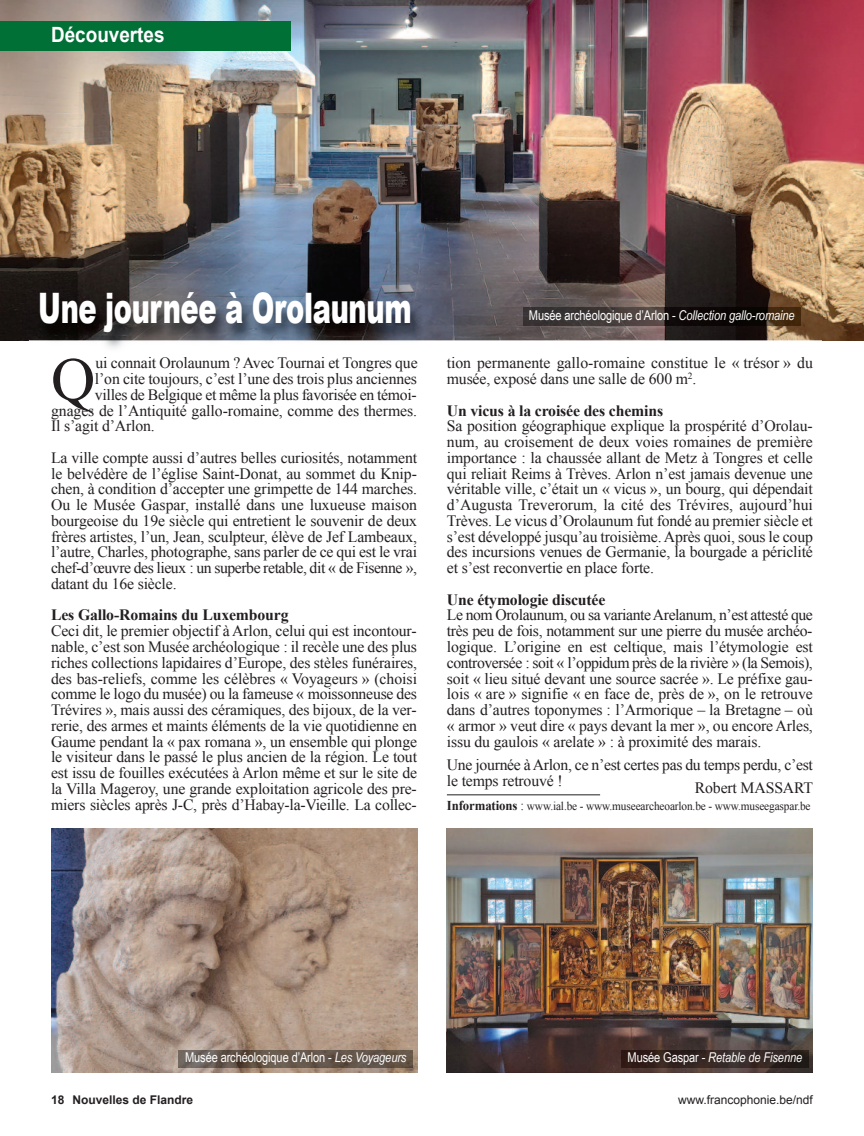
<style>
.page{position:relative;width:864px;height:1136px;background:#fff}
.page>*{position:absolute;margin:0;border:0;box-sizing:border-box;transform-origin:0 0}
.t1{font:61.2px "Times New Roman";color:#231f20}
.t2{font:900 42px "Arial";letter-spacing:-.015em;color:#fff;scale:.65 1}
.t3{font:700 21px "Arial";color:#fff;scale:.9 1}
.t4{font:15.75px/15.8px "Times New Roman";letter-spacing:-.01em;color:#231f20;text-align:justify}
.t5{font:700 15.75px "Times New Roman";letter-spacing:-.01em;color:#231f20}
.t6{font:13.5px "Arial Narrow";letter-spacing:-.01em;color:#fff}
.t7{font:italic 13.5px "Arial Narrow";letter-spacing:-.01em;color:#fff}
.t8{font:12px "Times New Roman";letter-spacing:-.01em;color:#231f20;scale:.94 1}
.t9{font:12px "Arial";color:#231f20}
.t10{font:700 12px "Arial";color:#231f20}
.s1{font-style:italic}
.s2{font-weight:700;font-size:13.5px}
.s3{font-size:13.5px}
.s4{font-style:normal}
</style>
<div class="page">
<img style="left:0;top:0;width:863px;height:340px">
<img style="left:29px;top:232px;width:792px;height:116px">
<img style="left:523px;top:307px;width:276px;height:18px">
<div style="left:0;top:21px;width:291px;height:30px;background:#007036"></div>
<img style="left:51px;top:828px;width:366px;height:243px">
<img style="left:179px;top:1049px;width:233px;height:18px">
<img style="left:446px;top:828px;width:366px;height:243px">
<img style="left:621px;top:1049px;width:187px;height:18px">
<hr style="left:446px;top:794px;width:154px;height:1px;background:#231f20">
<h3 class="t3" style="left:51px;top:23px;width:128px">Découvertes</h3>
<h2 class="t2" style="left:38px;top:277px;width:575px">Une journée à Orolaunum</h2>
<h1 class="t1" style="left:51px;top:345px;width:46px">Q</h1>
<p class="t4" style="left:96px;top:355px;width:323px">ui connait Orolaunum ? Avec Tournai et Tongres que</p>
<p class="t4" style="left:95px;top:371px;width:323px">l’on cite toujours, c’est l’une des trois plus anciennes</p>
<p class="t4" style="left:95px;top:386px;width:323px">villes de Belgique et même la plus favorisée en témoi-</p>
<p class="t4" style="left:51px;top:402px;width:367px">gnages de l’Antiquité gallo-romaine, comme des thermes.</p>
<p class="t4" style="left:51px;top:418px;width:105px">Il s’agit d’Arlon.</p>
<p class="t4" style="left:51px;top:449px;width:367px">La ville compte aussi d’autres belles curiosités, notamment le belvédère de l’église Saint-Donat, au sommet du Knip&shy;chen, à condition d’accepter une grimpette de 144 marches.<br>Ou le Musée Gaspar, installé dans une luxueuse maison bourgeoise du 19e siècle qui entretient le souvenir de deux frères artistes, l’un, Jean, sculpteur, élève de Jef Lambeaux, l’autre, Charles, photographe, sans parler de ce qui est le vrai chef-d’œuvre des lieux : un superbe retable, dit « de Fisenne », datant du 16e siècle.</p>
<p class="t5" style="left:51px;top:606px;width:239px">Les Gallo-Romains du Luxembourg</p>
<p class="t4" style="left:51px;top:623px;width:367px">Ceci dit, le premier objectif à Arlon, celui qui est incontour&shy;nable, c’est son Musée archéologique : il recèle une des plus riches collections lapidaires d’Europe, des stèles funéraires, des bas-reliefs, comme les célèbres « Voyageurs » (choisi comme le logo du musée) ou la fameuse « moissonneuse des Trévires », mais aussi des céramiques, des bijoux, de la ver&shy;rerie, des armes et maints éléments de la vie quotidienne en Gaume pendant la « pax romana », un ensemble qui plonge le visiteur dans le passé le plus ancien de la région. Le tout est issu de fouilles exécutées à Arlon même et sur le site de la Villa Mageroy, une grande exploitation agricole des pre&shy;miers siècles après J-C, près d’Habay-la-Vieille. La collec-</p>
<p class="t6" style="left:528px;top:307px;width:267px">Musée archéologique d’Arlon - <span class="s1">Collection gallo-romaine</span></p>
<p class="t4" style="left:446px;top:355px;width:367px">tion permanente gallo-romaine constitue le « trésor » du musée, exposé dans une salle de 600 m<sup>2</sup>.</p>
<p class="t5" style="left:446px;top:401px;width:218px">Un vicus à la croisée des chemins</p>
<p class="t4" style="left:446px;top:418px;width:367px">Sa position géographique explique la prospérité d’Orolau&shy;num, au croisement de deux voies romaines de première importance : la chaussée allant de Metz à Tongres et celle qui reliait Reims à Trèves. Arlon n’est jamais devenue une véritable ville, c’était un « vicus », un bourg, qui dépendait d’Augusta Treverorum, la cité des Trévires, aujourd’hui Trèves. Le vicus d’Orolaunum fut fondé au premier siècle et s’est développé jusqu’au troisième.Après quoi, sous le coup des incursions venues de Germanie, la bourgade a périclité et s’est reconvertie en place forte.</p>
<p class="t5" style="left:446px;top:590px;width:160px">Une étymologie discutée</p>
<p class="t4" style="left:446px;top:607px;width:367px">Le nom Orolaunum, ou sa varianteArelanum, n’est attesté que très peu de fois, notamment sur une pierre du musée archéo&shy;logique. L’origine en est celtique, mais l’étymologie est controversée : soit « l’oppidum près de la rivière » (la Semois), soit « lieu situé devant une source sacrée ». Le préfixe gau&shy;lois « are » signifie « en face de, près de », on le retrouve dans d’autres toponymes : l’Armorique – la Bretagne – où « armor » veut dire « pays devant la mer », ou encore Arles, issu du gaulois « arelate » : à proximité des marais.</p>
<p class="t4" style="left:446px;top:757px;width:367px">Une journée àArlon, ce n’est certes pas du temps perdu, c’est le temps retrouvé !</p>
<p class="t4" style="left:694px;top:780px;width:120px">Robert MASSART</p>
<p class="t8" style="left:446px;top:799px;width:388px"><span class="s2">Informations</span> <span class="s3">:</span> www.ial.be - www.museearcheoarlon.be - www.museegaspar.be</p>
<p class="t6" style="left:185px;top:1049px;width:223px">Musée archéologique d’Arlon - <span class="s1">Les Voyageurs</span></p>
<p class="t7" style="left:627px;top:1049px;width:176px"><span class="s4">Musée Gaspar -</span> Retable de Fisenne</p>
<p class="t10" style="left:51px;top:1092px;width:143px">18 Nouvelles de Flandre</p>
<p class="t9" style="left:677px;top:1092px;width:136px">www.francophonie.be/ndf</p>
</div>
